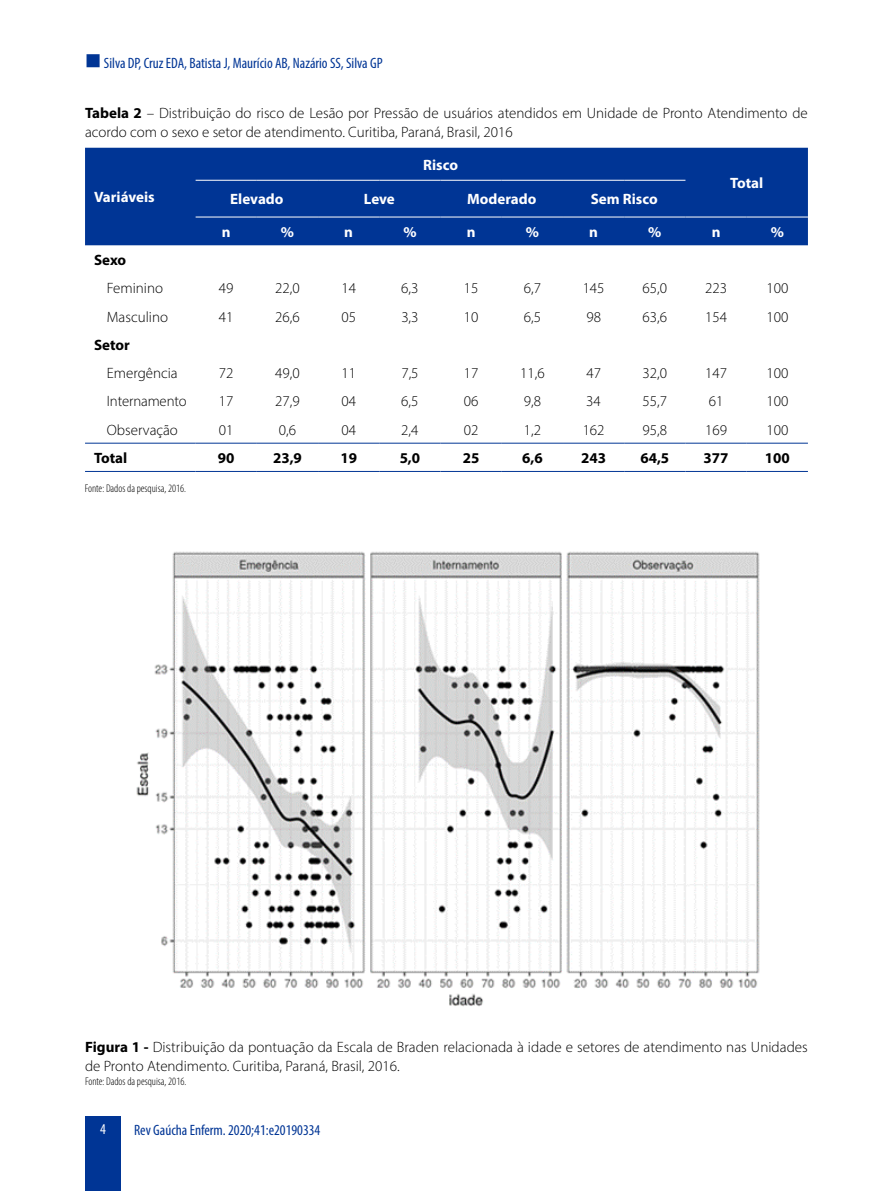
<style>
.page{position:relative;width:893px;height:1191px;background:#fff}
.page>*{position:absolute;margin:0;border:0;box-sizing:border-box;transform-origin:0 0}
.t1{font:300 15px/19.5px "Myriad Pro";color:#000}
.t2{font:condensed 15px "Myriad Pro";color:#003595}
.t3{font:700 15px "Myriad Pro";color:#fff}
.t4{font:700 15px "Myriad Pro";color:#000}
.t5{font:condensed 15px "Myriad Pro";color:#fff}
.t6{font:300 condensed 11.25px "Myriad Pro";color:#000}
.s1{font-weight:700}
</style>
<div class="page">
<div style="left:85px;top:1116px;width:36px;height:75px;background:#003595"></div>
<div style="left:85px;top:148px;width:723px;height:97px;background:#003595"></div>
<hr style="left:85px;top:443px;width:111px;height:1px;background:#003595">
<hr style="left:196px;top:443px;width:61px;height:1px;background:#003595">
<hr style="left:257px;top:443px;width:61px;height:1px;background:#003595">
<hr style="left:318px;top:443px;width:61px;height:1px;background:#003595">
<hr style="left:379px;top:443px;width:62px;height:1px;background:#003595">
<hr style="left:441px;top:443px;width:61px;height:1px;background:#003595">
<hr style="left:502px;top:443px;width:61px;height:1px;background:#003595">
<hr style="left:563px;top:443px;width:61px;height:1px;background:#003595">
<hr style="left:624px;top:443px;width:61px;height:1px;background:#003595">
<hr style="left:685px;top:443px;width:62px;height:1px;background:#003595">
<hr style="left:747px;top:443px;width:61px;height:1px;background:#003595">
<hr style="left:85px;top:471px;width:111px;height:1px;background:#003595">
<hr style="left:196px;top:471px;width:61px;height:1px;background:#003595">
<hr style="left:257px;top:471px;width:61px;height:1px;background:#003595">
<hr style="left:318px;top:471px;width:61px;height:1px;background:#003595">
<hr style="left:379px;top:471px;width:62px;height:1px;background:#003595">
<hr style="left:441px;top:471px;width:61px;height:1px;background:#003595">
<hr style="left:502px;top:471px;width:61px;height:1px;background:#003595">
<hr style="left:563px;top:471px;width:61px;height:1px;background:#003595">
<hr style="left:624px;top:471px;width:61px;height:1px;background:#003595">
<hr style="left:685px;top:471px;width:62px;height:1px;background:#003595">
<hr style="left:747px;top:471px;width:61px;height:1px;background:#003595">
<hr style="left:196px;top:180px;width:61px;height:1px;background:#fff">
<hr style="left:257px;top:180px;width:61px;height:1px;background:#fff">
<hr style="left:318px;top:180px;width:61px;height:1px;background:#fff">
<hr style="left:379px;top:180px;width:62px;height:1px;background:#fff">
<hr style="left:441px;top:180px;width:61px;height:1px;background:#fff">
<hr style="left:502px;top:180px;width:61px;height:1px;background:#fff">
<hr style="left:563px;top:180px;width:61px;height:1px;background:#fff">
<hr style="left:624px;top:180px;width:61px;height:1px;background:#fff">
<hr style="left:196px;top:217px;width:61px;height:1px;background:#fff">
<hr style="left:257px;top:217px;width:61px;height:1px;background:#fff">
<hr style="left:318px;top:217px;width:61px;height:1px;background:#fff">
<hr style="left:379px;top:217px;width:62px;height:1px;background:#fff">
<hr style="left:441px;top:217px;width:61px;height:1px;background:#fff">
<hr style="left:502px;top:217px;width:61px;height:1px;background:#fff">
<hr style="left:563px;top:217px;width:61px;height:1px;background:#fff">
<hr style="left:624px;top:217px;width:61px;height:1px;background:#fff">
<hr style="left:685px;top:217px;width:62px;height:1px;background:#fff">
<hr style="left:747px;top:217px;width:61px;height:1px;background:#fff">
<img style="left:136px;top:551px;width:624px;height:456px">
<p class="t2" style="left:104px;top:54px;width:280px">Silva DP, Cruz EDA, Batista J, Maurício AB, Nazário SS, Silva GP</p>
<p class="t1" style="left:85px;top:103px;width:724px"><span class="s1">Tabela 2</span> – Distribuição do risco de Lesão por Pressão de usuários atendidos em Unidade de Pronto Atendimento de acordo com o sexo e setor de atendimento. Curitiba, Paraná, Brasil, 2016</p>
<p class="t3" style="left:94px;top:187px;width:62px">Variáveis</p>
<p class="t3" style="left:423px;top:155px;width:36px">Risco</p>
<p class="t3" style="left:230px;top:189px;width:55px">Elevado</p>
<p class="t3" style="left:364px;top:189px;width:33px">Leve</p>
<p class="t3" style="left:467px;top:189px;width:71px">Moderado</p>
<p class="t3" style="left:591px;top:189px;width:68px">Sem Risco</p>
<p class="t3" style="left:730px;top:173px;width:35px">Total</p>
<p class="t3" style="left:222px;top:222px;width:10px">n</p>
<p class="t3" style="left:281px;top:222px;width:15px">%</p>
<p class="t3" style="left:344px;top:222px;width:10px">n</p>
<p class="t3" style="left:403px;top:222px;width:15px">%</p>
<p class="t3" style="left:467px;top:222px;width:10px">n</p>
<p class="t3" style="left:526px;top:222px;width:15px">%</p>
<p class="t3" style="left:589px;top:222px;width:10px">n</p>
<p class="t3" style="left:648px;top:222px;width:15px">%</p>
<p class="t3" style="left:712px;top:222px;width:10px">n</p>
<p class="t3" style="left:771px;top:222px;width:15px">%</p>
<p class="t4" style="left:94px;top:250px;width:34px">Sexo</p>
<p class="t1" style="left:107px;top:278px;width:58px">Feminino</p>
<p class="t1" style="left:219px;top:278px;width:16px">49</p>
<p class="t1" style="left:275px;top:278px;width:26px">22,0</p>
<p class="t1" style="left:341px;top:278px;width:16px">14</p>
<p class="t1" style="left:401px;top:278px;width:19px">6,3</p>
<p class="t1" style="left:464px;top:278px;width:16px">15</p>
<p class="t1" style="left:524px;top:278px;width:19px">6,7</p>
<p class="t1" style="left:583px;top:278px;width:23px">145</p>
<p class="t1" style="left:643px;top:278px;width:26px">65,0</p>
<p class="t1" style="left:705px;top:278px;width:23px">223</p>
<p class="t1" style="left:766px;top:278px;width:23px">100</p>
<p class="t1" style="left:107px;top:307px;width:63px">Masculino</p>
<p class="t1" style="left:219px;top:307px;width:16px">41</p>
<p class="t1" style="left:275px;top:307px;width:26px">26,6</p>
<p class="t1" style="left:341px;top:307px;width:16px">05</p>
<p class="t1" style="left:401px;top:307px;width:19px">3,3</p>
<p class="t1" style="left:464px;top:307px;width:16px">10</p>
<p class="t1" style="left:524px;top:307px;width:19px">6,5</p>
<p class="t1" style="left:586px;top:307px;width:16px">98</p>
<p class="t1" style="left:643px;top:307px;width:26px">63,6</p>
<p class="t1" style="left:705px;top:307px;width:23px">154</p>
<p class="t1" style="left:766px;top:307px;width:23px">100</p>
<p class="t4" style="left:94px;top:335px;width:37px">Setor</p>
<p class="t1" style="left:107px;top:363px;width:72px">Emergência</p>
<p class="t1" style="left:219px;top:363px;width:16px">72</p>
<p class="t1" style="left:275px;top:363px;width:26px">49,0</p>
<p class="t1" style="left:341px;top:363px;width:16px">11</p>
<p class="t1" style="left:401px;top:363px;width:19px">7,5</p>
<p class="t1" style="left:464px;top:363px;width:16px">17</p>
<p class="t1" style="left:520px;top:363px;width:26px">11,6</p>
<p class="t1" style="left:586px;top:363px;width:16px">47</p>
<p class="t1" style="left:643px;top:363px;width:26px">32,0</p>
<p class="t1" style="left:705px;top:363px;width:23px">147</p>
<p class="t1" style="left:766px;top:363px;width:23px">100</p>
<p class="t1" style="left:107px;top:391px;width:81px">Internamento</p>
<p class="t1" style="left:219px;top:391px;width:16px">17</p>
<p class="t1" style="left:275px;top:391px;width:26px">27,9</p>
<p class="t1" style="left:341px;top:391px;width:16px">04</p>
<p class="t1" style="left:401px;top:391px;width:19px">6,5</p>
<p class="t1" style="left:464px;top:391px;width:16px">06</p>
<p class="t1" style="left:524px;top:391px;width:19px">9,8</p>
<p class="t1" style="left:586px;top:391px;width:16px">34</p>
<p class="t1" style="left:643px;top:391px;width:26px">55,7</p>
<p class="t1" style="left:709px;top:391px;width:16px">61</p>
<p class="t1" style="left:766px;top:391px;width:23px">100</p>
<p class="t1" style="left:107px;top:420px;width:73px">Observação</p>
<p class="t1" style="left:219px;top:420px;width:16px">01</p>
<p class="t1" style="left:279px;top:420px;width:19px">0,6</p>
<p class="t1" style="left:341px;top:420px;width:16px">04</p>
<p class="t1" style="left:401px;top:420px;width:19px">2,4</p>
<p class="t1" style="left:464px;top:420px;width:16px">02</p>
<p class="t1" style="left:524px;top:420px;width:19px">1,2</p>
<p class="t1" style="left:583px;top:420px;width:23px">162</p>
<p class="t1" style="left:643px;top:420px;width:26px">95,8</p>
<p class="t1" style="left:705px;top:420px;width:23px">169</p>
<p class="t1" style="left:766px;top:420px;width:23px">100</p>
<p class="t4" style="left:94px;top:448px;width:35px">Total</p>
<p class="t4" style="left:218px;top:448px;width:18px">90</p>
<p class="t4" style="left:273px;top:448px;width:30px">23,9</p>
<p class="t4" style="left:340px;top:448px;width:18px">19</p>
<p class="t4" style="left:400px;top:448px;width:22px">5,0</p>
<p class="t4" style="left:463px;top:448px;width:18px">25</p>
<p class="t4" style="left:522px;top:448px;width:22px">6,6</p>
<p class="t4" style="left:581px;top:448px;width:26px">243</p>
<p class="t4" style="left:640px;top:448px;width:30px">64,5</p>
<p class="t4" style="left:704px;top:448px;width:26px">377</p>
<p class="t4" style="left:765px;top:448px;width:26px">100</p>
<p class="t6" style="left:85px;top:482px;width:103px">Fonte: Dados da pesquisa, 2016.</p>
<p class="t1" style="left:85px;top:1036px;width:724px"><span class="s1">Figura 1 -</span> Distribuição da pontuação da Escala de Braden relacionada à idade e setores de atendimento nas Unidades de Pronto Atendimento. Curitiba, Paraná, Brasil, 2016.</p>
<p class="t6" style="left:85px;top:1074px;width:103px">Fonte: Dados da pesquisa, 2016.</p>
<p class="t5" style="left:100px;top:1120px;width:7px">4</p>
<p class="t2" style="left:134px;top:1121px;width:188px">Rev Gaúcha Enferm. 2020;41:e20190334</p>
</div>
